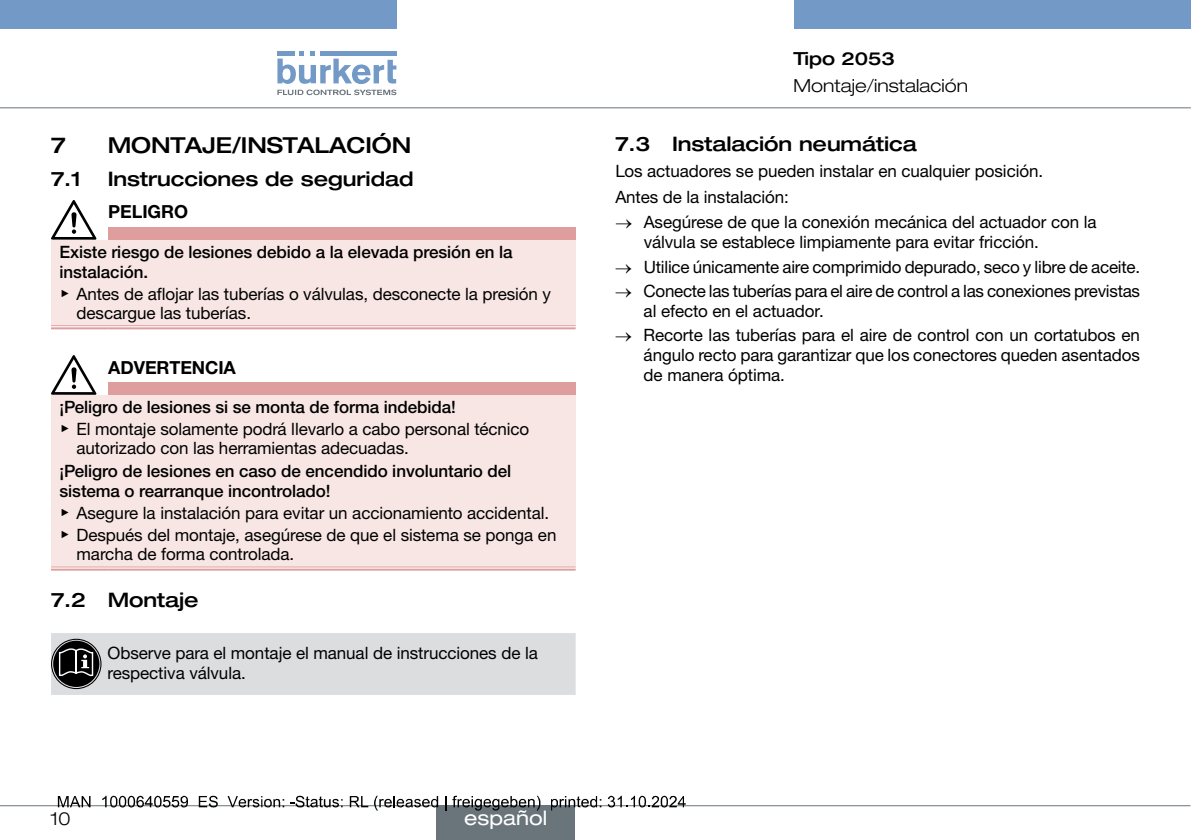
<style>
.page{position:relative;width:1191px;height:840px;background:#fff}
.page>*{position:absolute;margin:0;border:0;box-sizing:border-box;transform-origin:0 0}
.t1{font:500 expanded 22px "Helvetica Neue LTW1 G";letter-spacing:-.005em;color:#000}
.t2{font:500 expanded 20px "Helvetica Neue LTW1 G";letter-spacing:-.005em;color:#000}
.t3{font:expanded 20px "Helvetica Neue LTW1 G";color:#fff}
.t4{font:300 expanded 18px "Helvetica Neue LTW1 G";color:#000}
.t5{font:700 18px "Helvetica Neue LTW1 G";letter-spacing:-.005em;color:#000}
.t6{font:500 expanded 18px "Helvetica Neue LTW1 G";color:#000}
.t7{font:17px/20px "Helvetica Neue LTW1 G";letter-spacing:-.005em;color:#000}
.t8{font:500 17px/20px "Helvetica Neue LTW1 G";letter-spacing:-.005em;color:#000}
.s1{font-family:"Arial Unicode MS"}
.s2{font-weight:500}
</style>
<div class="page">
<svg style="left:1190px;top:0;width:1px;height:28px"></svg>
<div style="left:0;top:0;width:396px;height:28px;background:#7399c6"></div>
<div style="left:793px;top:0;width:397px;height:28px;background:#7399c6"></div>
<svg style="left:277px;top:51px;width:119px;height:44px"></svg>
<hr style="left:0;top:107px;width:1190px;height:1px;background:#6a747b">
<div style="left:108px;top:227px;width:467px;height:12px;background:#df9e9e"></div>
<div style="left:51px;top:239px;width:524px;height:88px;background:#f7e6e3"></div>
<hr style="left:51px;top:325px;width:57px;height:4px;background:#f8ecec">
<hr style="left:108px;top:325px;width:467px;height:4px;background:#f8ecec">
<hr style="left:51px;top:325px;width:57px;height:1px;background:#df9e9e">
<hr style="left:51px;top:327px;width:57px;height:2px;background:#df9e9e">
<hr style="left:108px;top:325px;width:467px;height:1px;background:#df9e9e">
<hr style="left:108px;top:327px;width:467px;height:2px;background:#df9e9e">
<svg style="left:51px;top:200px;width:45px;height:39px"></svg>
<div style="left:108px;top:382px;width:467px;height:12px;background:#df9e9e"></div>
<div style="left:51px;top:394px;width:524px;height:174px;background:#f7e6e3"></div>
<hr style="left:51px;top:566px;width:57px;height:4px;background:#efcece">
<hr style="left:108px;top:566px;width:467px;height:4px;background:#efcece">
<hr style="left:51px;top:566px;width:57px;height:1px;background:#df9e9e">
<hr style="left:51px;top:568px;width:57px;height:2px;background:#df9e9e">
<hr style="left:108px;top:566px;width:467px;height:1px;background:#df9e9e">
<hr style="left:108px;top:568px;width:467px;height:2px;background:#df9e9e">
<svg style="left:51px;top:355px;width:45px;height:39px"></svg>
<div style="left:51px;top:633px;width:524px;height:61px;background:#dcddde"></div>
<hr style="left:0;top:804px;width:1190px;height:1px;background:#6a747b">
<div style="left:436px;top:805px;width:139px;height:34px;background:#6a747b"></div>
<svg style="left:58px;top:796px;width:32px;height:10px"></svg>
<svg style="left:102px;top:795px;width:86px;height:12px"></svg>
<svg style="left:199px;top:795px;width:19px;height:12px"></svg>
<svg style="left:228px;top:796px;width:56px;height:11px"></svg>
<svg style="left:290px;top:795px;width:52px;height:12px"></svg>
<svg style="left:350px;top:796px;width:18px;height:10px"></svg>
<svg style="left:374px;top:795px;width:64px;height:15px"></svg>
<svg style="left:445px;top:796px;width:1px;height:14px"></svg>
<svg style="left:452px;top:795px;width:88px;height:15px"></svg>
<svg style="left:551px;top:796px;width:50px;height:14px"></svg>
<svg style="left:608px;top:795px;width:77px;height:12px"></svg>
<p class="t1" style="left:51px;top:131px;width:16px">7</p>
<p class="t1" style="left:108px;top:131px;width:305px">MONTAJE/INSTALACIÓN</p>
<p class="t2" style="left:51px;top:166px;width:32px">7.1</p>
<p class="t2" style="left:108px;top:166px;width:307px">Instrucciones de seguridad</p>
<p class="t5" style="left:108px;top:201px;width:81px">PELIGRO</p>
<p class="t8" style="left:60px;top:241px;width:455px">Existe riesgo de lesiones debido a la elevada presión en la instalación.</p>
<p class="t7" style="left:77px;top:284px;width:476px;line-height:19.2px;text-indent:-17px"><span class="s1">▶</span> Antes de aflojar las tuberías o válvulas, desconecte la presión y descargue las tuberías.</p>
<p class="t5" style="left:108px;top:356px;width:129px">ADVERTENCIA</p>
<p class="t7" style="left:60px;top:395px;width:471px;line-height:22px"><span class="s2">¡Peligro de lesiones si se monta de forma indebida!<br></span><span class="s1">▶</span> El montaje solamente podrá llevarlo a cabo personal técnico</p>
<p class="t7" style="left:77px;top:437px;width:334px">autorizado con las herramientas adecuadas.</p>
<p class="t8" style="left:60px;top:460px;width:453px">¡Peligro de lesiones en caso de encendido involuntario del sistema o rearranque incontrolado!</p>
<p class="t7" style="left:60px;top:501px;width:498px;line-height:22px"><span class="s1">▶</span> Asegure la instalación para evitar un accionamiento accidental. <span class="s1">▶</span> Después del montaje, asegúrese de que el sistema se ponga en</p>
<p class="t7" style="left:77px;top:543px;width:219px">marcha de forma controlada.</p>
<p class="t2" style="left:51px;top:587px;width:149px">7.2 Montaje</p>
<p class="t7" style="left:107px;top:642px;width:432px">Observe para el montaje el manual de instrucciones de la respectiva válvula.</p>
<p class="t4" style="left:51px;top:807px;width:22px">10</p>
<p class="t3" style="left:464px;top:805px;width:84px">español</p>
<p class="t6" style="left:793px;top:47px;width:103px">Tipo 2053</p>
<p class="t4" style="left:793px;top:74px;width:176px">Montaje/instalación</p>
<p class="t2" style="left:615px;top:131px;width:303px">7.3 Instalación neumática</p>
<p class="t7" style="left:615px;top:158px;width:429px;line-height:25.6px">Los actuadores se pueden instalar en cualquier posición.<br>Antes de la instalación:</p>
<p class="t7" style="left:643px;top:212px;width:454px;text-indent:-28px">→ Asegúrese de que la conexión mecánica del actuador con la válvula se establece limpiamente para evitar fricción.</p>
<p class="t7" style="left:615px;top:256px;width:526px">→ Utilice únicamente aire comprimido depurado, seco y libre de aceite.</p>
<p class="t7" style="left:643px;top:281px;width:498px;text-indent:-28px">→ Conecte las tuberías para el aire de control a las conexiones previstas al efecto en el actuador.</p>
<p class="t7" style="left:643px;top:325px;width:498px;text-align:justify;text-indent:-28px">→ Recorte las tuberías para el aire de control con un cortatubos en ángulo recto para garantizar que los conectores queden asentados de manera óptima.</p>
</div>
